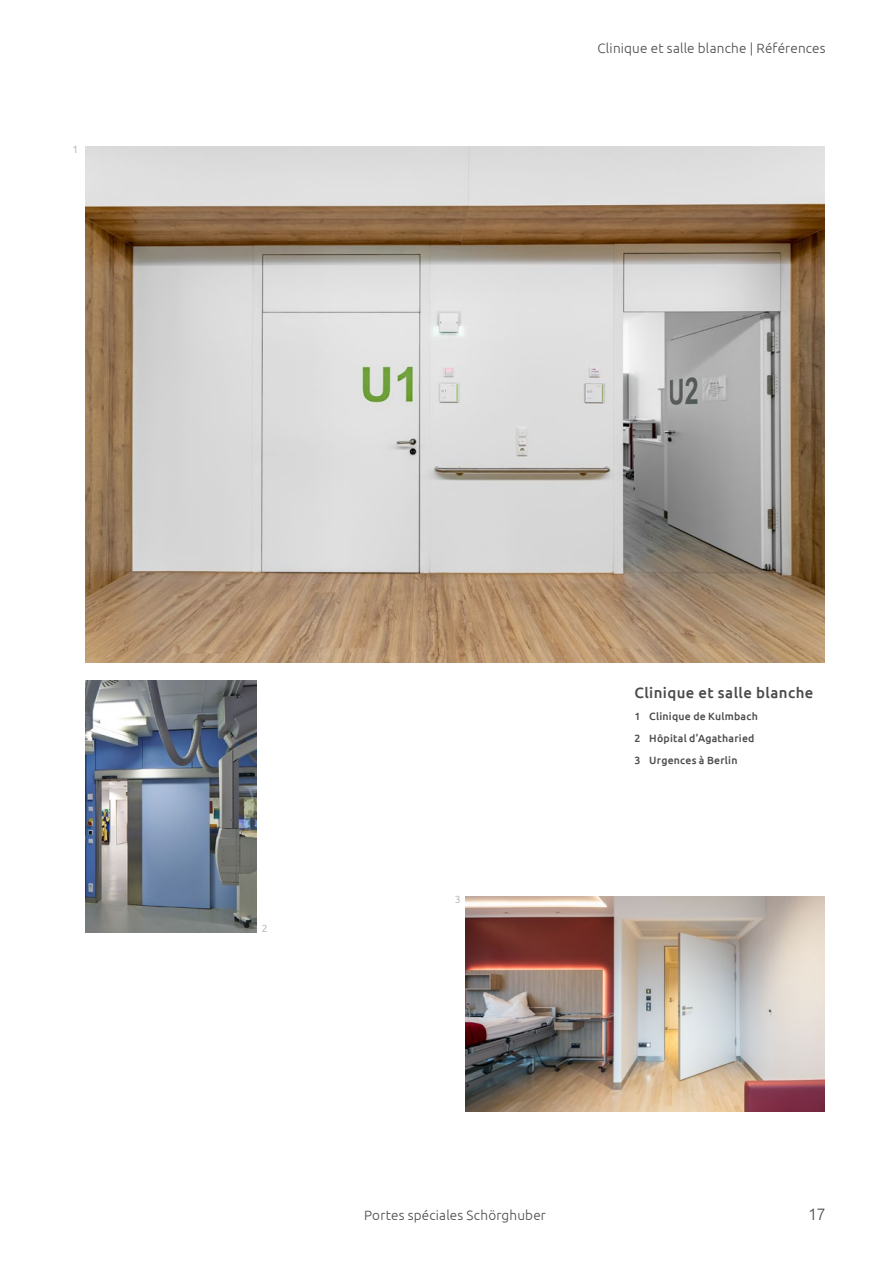
<style>
.page{position:relative;width:893px;height:1263px;background:#fff}
.page>*{position:absolute;margin:0;border:0;box-sizing:border-box;transform-origin:0 0}
.t1{font:300 16.5px "Ubuntu";color:#4b494b}
.t2{font:500 15px "Ubuntu";letter-spacing:.025em;color:#4b494b}
.t3{font:300 13.5px "Ubuntu";letter-spacing:.015em;color:#4b494b}
.t4{font:500 10.5px/22px "Ubuntu";letter-spacing:.02em;color:#4b494b}
.t5{font:10.5px "Ubuntu";color:#bdbbb5}
</style>
<div class="page">
<img style="left:466px;top:896px;width:359px;height:216px">
<img style="left:85px;top:146px;width:740px;height:516px">
<img style="left:85px;top:680px;width:171px;height:252px">
<p class="t5" style="left:73px;top:143px;width:7px">1</p>
<p class="t3" style="left:597px;top:40px;width:230px">Clinique et salle blanche | Références</p>
<p class="t5" style="left:262px;top:922px;width:7px">2</p>
<p class="t5" style="left:455px;top:893px;width:7px">3</p>
<p class="t2" style="left:634px;top:683px;width:181px">Clinique et salle blanche</p>
<p class="t4" style="left:634px;top:705px;width:125px">1 Clinique de Kulmbach<br>2 Hôpital d’Agatharied<br>3 Urgences à Berlin</p>
<p class="t3" style="left:364px;top:1207px;width:183px">Portes spéciales Schörghuber</p>
<p class="t1" style="left:808px;top:1204px;width:19px">17</p>
</div>
